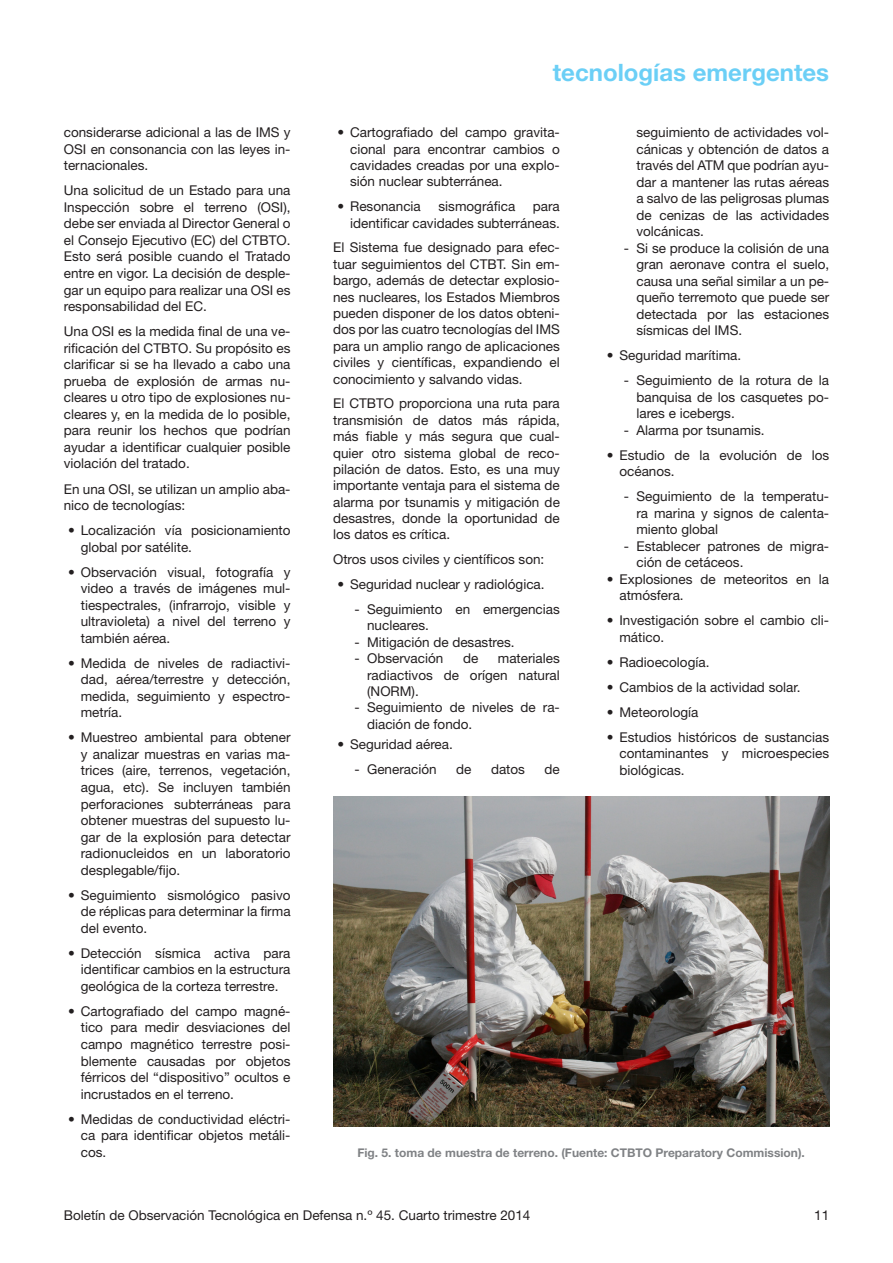
<style>
.page{position:relative;width:893px;height:1263px;background:#fff}
.page>*{position:absolute;margin:0;border:0;box-sizing:border-box;transform-origin:0 0}
.t1{font:700 24px "Helvetica Neue LT Std";color:#6bcff6}
.Texto{font:13.5px/16.5px "Helvetica Neue LT Std";color:#231f20;text-align:justify}
.t2{font:700 12px "Helvetica Neue LT Std";color:#808285}
</style>
<div class="page">
<img style="left:333px;top:796px;width:496px;height:331px">
<p class="Texto" style="left:64px;top:124px;width:228px">considerarse adicional a las de IMS y OSI en consonancia con las leyes in&shy;ternacionales.</p>
<p class="Texto" style="left:64px;top:182px;width:228px">Una solicitud de un Estado para una Inspección sobre el terreno (OSI), debe ser enviada al Director General o el Consejo Ejecutivo (EC) del CTBTO.<br>Esto será posible cuando el Tratado entre en vigor. La decisión de desple&shy;gar un equipo para realizar una OSI es responsabilidad del EC.</p>
<p class="Texto" style="left:64px;top:323px;width:228px">Una OSI es la medida final de una ve&shy;rificación del CTBTO. Su propósito es clarificar si se ha llevado a cabo una prueba de explosión de armas nu&shy;cleares u otro tipo de explosiones nu&shy;cleares y, en la medida de lo posible, para reunir los hechos que podrían ayudar a identificar cualquier posible violación del tratado.</p>
<p class="Texto" style="left:64px;top:480px;width:228px">En una OSI, se utilizan un amplio aba&shy;nico de tecnologías:</p>
<p class="Texto" style="left:81px;top:522px;width:211px;text-indent:-13px">• Localización vía posicionamiento global por satélite.</p>
<p class="Texto" style="left:81px;top:563px;width:211px;text-indent:-13px">• Observación visual, fotografía y video a través de imágenes mul&shy;tiespectrales, (infrarrojo, visible y ultravioleta) a nivel del terreno y también aérea.</p>
<p class="Texto" style="left:81px;top:654px;width:211px;text-indent:-13px">• Medida de niveles de radiactivi&shy;dad, aérea/terrestre y detección, medida, seguimiento y espectro&shy;metría.</p>
<p class="Texto" style="left:81px;top:729px;width:211px;text-indent:-13px">• Muestreo ambiental para obtener y analizar muestras en varias ma&shy;trices (aire, terrenos, vegetación, agua, etc). Se incluyen también perforaciones subterráneas para obtener muestras del supuesto lu&shy;gar de la explosión para detectar radionucleidos en un laboratorio desplegable/fijo.</p>
<p class="Texto" style="left:81px;top:886px;width:211px;text-indent:-13px">• Seguimiento sismológico pasivo de réplicas para determinar la firma del evento.</p>
<p class="Texto" style="left:81px;top:944px;width:211px;text-indent:-13px">• Detección sísmica activa para identificar cambios en la estructura geológica de la corteza terrestre.</p>
<p class="Texto" style="left:81px;top:1003px;width:211px;text-indent:-13px">• Cartografiado del campo magné&shy;tico para medir desviaciones del campo magnético terrestre posi&shy;blemente causadas por objetos férricos del “dispositivo” ocultos e incrustados en el terreno.</p>
<p class="Texto" style="left:81px;top:1110px;width:211px;text-indent:-13px">• Medidas de conductividad eléctri&shy;ca para identificar objetos metáli&shy;cos.</p>
<h1 class="t1" style="left:553px;top:58px;width:278px">tecnologías emergentes</h1>
<p class="Texto" style="left:350px;top:124px;width:211px;text-indent:-13px">• Cartografiado del campo gravita&shy;cional para encontrar cambios o cavidades creadas por una explo&shy;sión nuclear subterránea.</p>
<p class="Texto" style="left:337px;top:198px;width:85px">• Resonancia</p>
<p class="Texto" style="left:438px;top:198px;width:78px">sismográfica</p>
<p class="Texto" style="left:350px;top:198px;width:211px;text-align:right">para<br>identificar cavidades subterráneas.</p>
<p class="Texto" style="left:333px;top:239px;width:228px">El Sistema fue designado para efec&shy;tuar seguimientos del CTBT. Sin em&shy;bargo, además de detectar explosio&shy;nes nucleares, los Estados Miembros pueden disponer de los datos obteni&shy;dos por las cuatro tecnologías del IMS para un amplio rango de aplicaciones civiles y científicas, expandiendo el conocimiento y salvando vidas.</p>
<p class="Texto" style="left:333px;top:395px;width:228px">El CTBTO proporciona una ruta para transmisión de datos más rápida, más fiable y más segura que cual&shy;quier otro sistema global de reco&shy;pilación de datos. Esto, es una muy importante ventaja para el sistema de alarma por tsunamis y mitigación de desastres, donde la oportunidad de los datos es crítica.</p>
<p class="Texto" style="left:333px;top:551px;width:213px">Otros usos civiles y científicos son:</p>
<p class="Texto" style="left:337px;top:576px;width:209px">• Seguridad nuclear y radiológica.</p>
<p class="Texto" style="left:367px;top:601px;width:194px;text-indent:-13px">- Seguimiento en emergencias nucleares.</p>
<p class="Texto" style="left:354px;top:633px;width:162px">- Mitigación de desastres.</p>
<p class="Texto" style="left:354px;top:650px;width:91px">- Observación</p>
<p class="Texto" style="left:463px;top:650px;width:17px">de</p>
<p class="Texto" style="left:367px;top:650px;width:194px;text-indent:131px">materiales radiactivos de orígen natural (NORM).</p>
<p class="Texto" style="left:367px;top:699px;width:194px;text-indent:-13px">- Seguimiento de niveles de ra&shy;diación de fondo.</p>
<p class="Texto" style="left:337px;top:736px;width:117px">• Seguridad aérea.</p>
<p class="Texto" style="left:354px;top:761px;width:7px">-</p>
<p class="Texto" style="left:367px;top:761px;width:71px">Generación</p>
<p class="Texto" style="left:456px;top:761px;width:17px">de</p>
<p class="Texto" style="left:491px;top:761px;width:36px">datos</p>
<p class="Texto" style="left:545px;top:761px;width:17px">de</p>
<p class="Texto" style="left:636px;top:124px;width:194px">seguimiento de actividades vol&shy;cánicas y obtención de datos a través del ATM que podrían ayu&shy;dar a mantener las rutas aéreas a salvo de las peligrosas plumas de cenizas de las actividades volcánicas.</p>
<p class="Texto" style="left:636px;top:239px;width:194px;text-indent:-13px">- Si se produce la colisión de una gran aeronave contra el suelo, causa una señal similar a un pe&shy;queño terremoto que puede ser detectada por las estaciones sísmicas del IMS.</p>
<p class="Texto" style="left:607px;top:347px;width:136px">• Seguridad marítima.</p>
<p class="Texto" style="left:636px;top:372px;width:194px;text-indent:-13px">- Seguimiento de la rotura de la banquisa de los casquetes po&shy;lares e icebergs.</p>
<p class="Texto" style="left:624px;top:421px;width:143px">- Alarma por tsunamis.</p>
<p class="Texto" style="left:619px;top:446px;width:211px;text-indent:-13px">• Estudio de la evolución de los océanos.</p>
<p class="Texto" style="left:636px;top:488px;width:194px;text-indent:-13px">- Seguimiento de la temperatu&shy;ra marina y signos de calenta&shy;miento global</p>
<p class="Texto" style="left:636px;top:537px;width:194px;text-indent:-13px">- Establecer patrones de migra&shy;ción de cetáceos.</p>
<p class="Texto" style="left:619px;top:570px;width:211px;text-indent:-13px">• Explosiones de meteoritos en la atmósfera.</p>
<p class="Texto" style="left:619px;top:612px;width:211px;text-indent:-13px">• Investigación sobre el cambio cli&shy;mático.</p>
<p class="Texto" style="left:607px;top:653px;width:104px">• Radioecología.</p>
<p class="Texto" style="left:607px;top:678px;width:195px">• Cambios de la actividad solar.</p>
<p class="Texto" style="left:607px;top:703px;width:93px">• Meteorología</p>
<p class="Texto" style="left:619px;top:728px;width:211px;text-indent:-13px">• Estudios históricos de sustancias contaminantes y microespecies biológicas.</p>
<p class="t2" style="left:357px;top:1145px;width:449px">Fig. 5. toma de muestra de terreno. (Fuente: CTBTO Preparatory Commission).</p>
<p class="Texto" style="left:64px;top:1207px;width:468px">Boletín de Observación Tecnológica en Defensa n.º 45. Cuarto trimestre 2014</p>
<p class="Texto" style="left:814px;top:1207px;width:17px">11</p>
</div>
